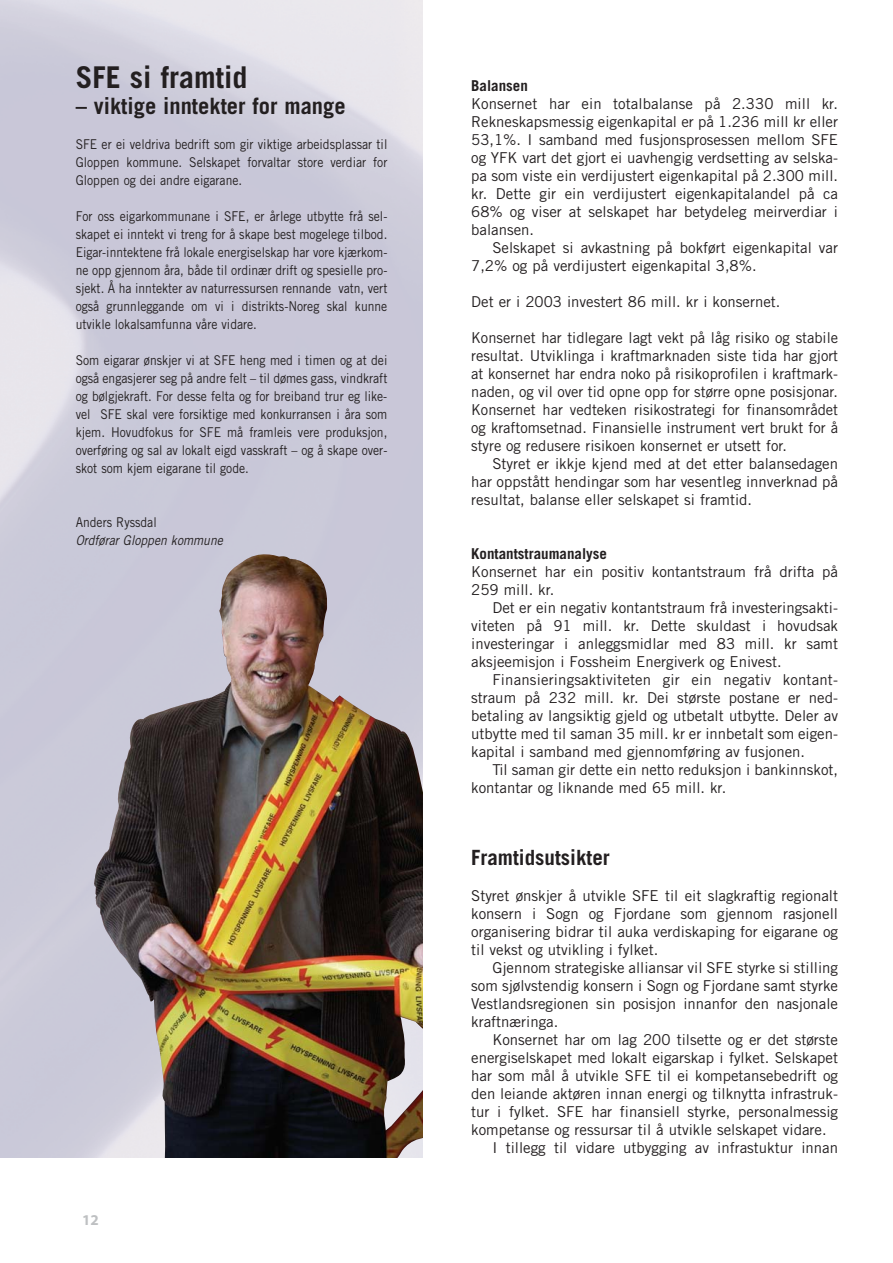
<style>
.page{position:relative;width:893px;height:1263px;background:#fff}
.page>*{position:absolute;margin:0;border:0;box-sizing:border-box;transform-origin:0 0}
.t1{font:700 30px "Trade Gothic";color:#231f20}
.t2{font:700 22.5px "Trade Gothic";color:#231f20}
.t3{font:700 21px "Trade Gothic";color:#231f20}
.t4{font:15px/18px "Trade Gothic";color:#231f20;text-align:justify}
.t5{font:700 15px "Trade Gothic";color:#231f20}
.t6{font:700 15px "Myriad";color:#bec0c2}
.t7{font:13.5px/18px "Trade Gothic";color:#231f20;text-align:justify;scale:.9 1}
.t8{font:italic 13.5px "Trade Gothic";color:#231f20;scale:.9 1}
</style>
<div class="page">
<img style="left:93px;top:553px;width:330px;height:604px">
<h1 class="t1" style="left:76px;top:66px;width:173px">SFE si framtid</h1>
<h2 class="t2" style="left:76px;top:97px;width:271px">– viktige inntekter for mange</h2>
<p class="t7" style="left:76px;top:137px;width:348px">SFE er ei veldriva bedrift som gir viktige arbeidsplassar til Gloppen kommune. Selskapet forvaltar store verdiar for Gloppen og dei andre eigarane.</p>
<p class="t7" style="left:76px;top:209px;width:348px">For oss eigarkommunane i SFE, er årlege utbytte frå sel&shy;skapet ei inntekt vi treng for å skape best mogelege tilbod.<br>Eigar-inntektene frå lokale energiselskap har vore kjærkom&shy;ne opp gjennom åra, både til ordinær drift og spesielle pro&shy;sjekt. Å ha inntekter av naturressursen rennande vatn, vert også grunnleggande om vi i distrikts-Noreg skal kunne utvikle lokalsamfunna våre vidare.</p>
<p class="t7" style="left:76px;top:353px;width:348px">Som eigarar ønskjer vi at SFE heng med i timen og at dei også engasjerer seg på andre felt – til dømes gass, vindkraft og bølgjekraft. For desse felta og for breiband trur eg like&shy;vel SFE skal vere forsiktige med konkurransen i åra som kjem. Hovudfokus for SFE må framleis vere produksjon, overføring og sal av lokalt eigd vasskraft – og å skape over&shy;skot som kjem eigarane til gode.</p>
<p class="t7" style="left:76px;top:515px;width:92px">Anders Ryssdal</p>
<p class="t8" style="left:76px;top:535px;width:168px">Ordførar Gloppen kommune</p>
<p class="t6" style="left:82px;top:1214px;width:18px">12</p>
<p class="t5" style="left:471px;top:80px;width:58px">Balansen</p>
<p class="t4" style="left:471px;top:96px;width:368px">Konsernet har ein totalbalanse på 2.330 mill kr.<br>Rekneskapsmessig eigenkapital er på 1.236 mill kr eller 53,1%. I samband med fusjonsprosessen mellom SFE og YFK vart det gjort ei uavhengig verdsetting av selska&shy;pa som viste ein verdijustert eigenkapital på 2.300 mill. kr. Dette gir ein verdijustert eigenkapitalandel på ca 68% og viser at selskapet har betydeleg meirverdiar i balansen.</p>
<p class="t4" style="left:471px;top:240px;width:368px;text-indent:21px">Selskapet si avkastning på bokført eigenkapital var<br>7,2% og på verdijustert eigenkapital 3,8%.</p>
<p class="t4" style="left:471px;top:294px;width:311px">Det er i 2003 investert 86 mill. kr i konsernet.</p>
<p class="t4" style="left:471px;top:330px;width:368px">Konsernet har tidlegare lagt vekt på låg risiko og stabile resultat. Utviklinga i kraftmarknaden siste tida har gjort at konsernet har endra noko på risikoprofilen i kraftmark&shy;naden, og vil over tid opne opp for større opne posisjonar.<br>Konsernet har vedteken risikostrategi for finansområdet og kraftomsetnad. Finansielle instrument vert brukt for å styre og redusere risikoen konsernet er utsett for.</p>
<p class="t4" style="left:471px;top:456px;width:368px;text-indent:21px">Styret er ikkje kjend med at det etter balansedagen har oppstått hendingar som har vesentleg innverknad på resultat, balanse eller selskapet si framtid.</p>
<p class="t5" style="left:471px;top:548px;width:137px">Kontantstraumanalyse</p>
<p class="t4" style="left:471px;top:564px;width:368px">Konsernet har ein positiv kontantstraum frå drifta på<br>259 mill. kr.</p>
<p class="t4" style="left:471px;top:600px;width:368px;text-indent:21px">Det er ein negativ kontantstraum frå investeringsakti&shy;viteten på 91 mill. kr. Dette skuldast i hovudsak investeringar i anleggsmidlar med 83 mill. kr samt aksjeemisjon i Fossheim Energiverk og Enivest.</p>
<p class="t4" style="left:471px;top:672px;width:368px;text-indent:21px">Finansieringsaktiviteten gir ein negativ kontant&shy;straum på 232 mill. kr. Dei største postane er ned&shy;betaling av langsiktig gjeld og utbetalt utbytte. Deler av utbytte med til saman 35 mill. kr er innbetalt som eigen&shy;kapital i samband med gjennomføring av fusjonen.</p>
<p class="t4" style="left:471px;top:762px;width:368px;text-indent:21px">Til saman gir dette ein netto reduksjon i bankinnskot, kontantar og liknande med 65 mill. kr.</p>
<h3 class="t3" style="left:471px;top:850px;width:140px">Framtidsutsikter</h3>
<p class="t4" style="left:471px;top:888px;width:368px">Styret ønskjer å utvikle SFE til eit slagkraftig regionalt konsern i Sogn og Fjordane som gjennom rasjonell organisering bidrar til auka verdiskaping for eigarane og til vekst og utvikling i fylket.</p>
<p class="t4" style="left:471px;top:960px;width:368px;text-indent:21px">Gjennom strategiske alliansar vil SFE styrke si stilling som sjølvstendig konsern i Sogn og Fjordane samt styrke Vestlandsregionen sin posisjon innanfor den nasjonale kraftnæringa.</p>
<p class="t4" style="left:492px;top:1032px;width:347px">Konsernet har om lag 200 tilsette og er det største</p>
<p class="t4" style="left:471px;top:1050px;width:368px">energiselskapet med lokalt eigarskap i fylket. Selskapet</p>
<p class="t4" style="left:471px;top:1068px;width:368px">har som mål å utvikle SFE til ei kompetansebedrift og</p>
<p class="t4" style="left:471px;top:1086px;width:368px">den leiande aktøren innan energi og tilknytta infrastruk-</p>
<p class="t4" style="left:471px;top:1104px;width:368px">tur i fylket. SFE har finansiell styrke, personalmessig</p>
<p class="t4" style="left:471px;top:1122px;width:357px">kompetanse og ressursar til å utvikle selskapet vidare.</p>
<p class="t4" style="left:492px;top:1140px;width:347px">I tillegg til vidare utbygging av infrastuktur innan</p>
</div>
